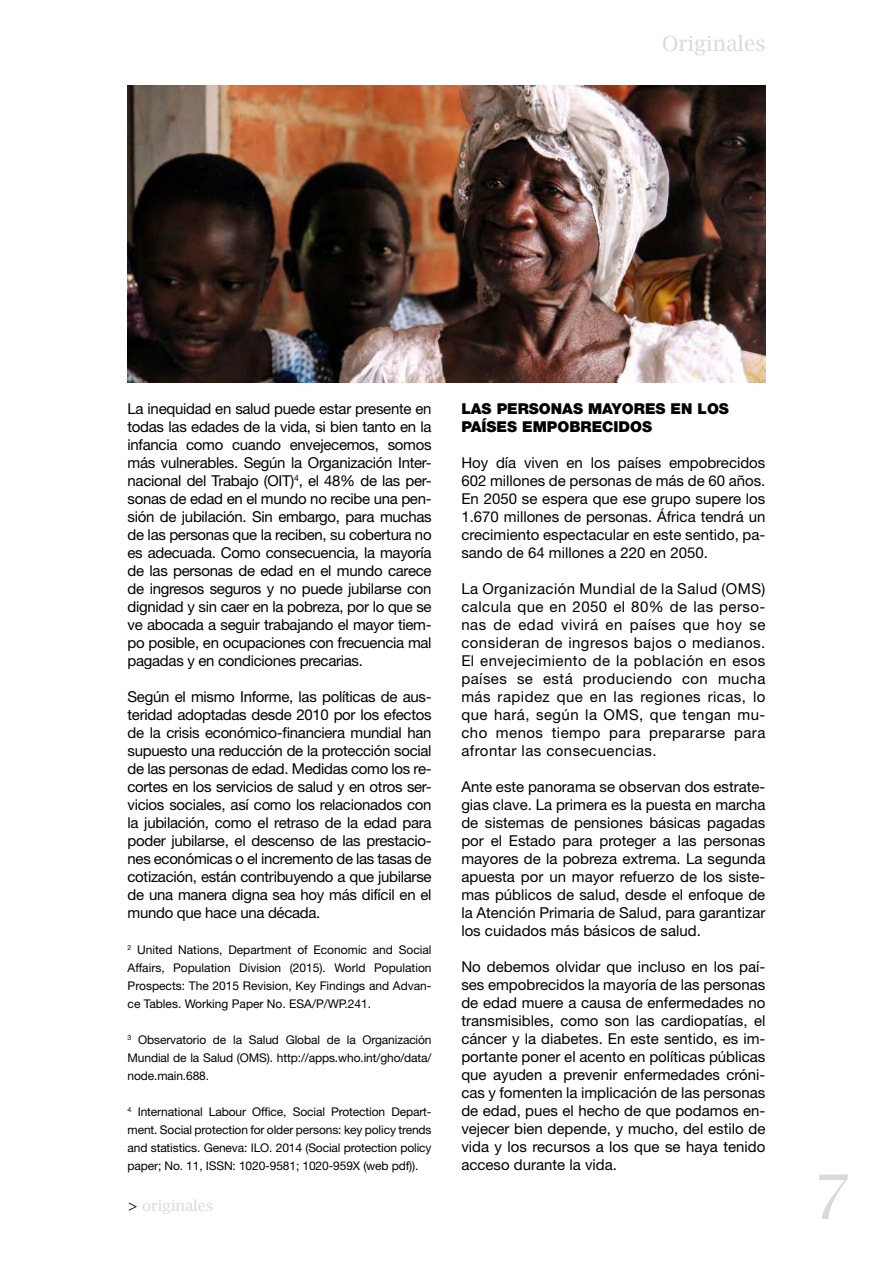
<style>
.page{position:relative;width:893px;height:1263px;background:#fff}
.page>*{position:absolute;margin:0;border:0;box-sizing:border-box;transform-origin:0 0}
.t1{font:61.5px "Lucida Bright";color:#dadada}
.t2{font:21px "Lucida Bright";color:#dadada}
.t3{font:15px/18px "Helvetica Neue LT Std";color:#000;text-align:justify}
.t4{font:900 15px/18px "Helvetica Neue LT Std";color:#000}
.t5{font:15px "Lucida Bright";color:#dadada}
.t6{font:12px/18px "Helvetica Neue LT Std";letter-spacing:-.01em;color:#000;text-align:justify}
.s1{color:#000}
</style>
<div class="page">
<img style="left:128px;top:85px;width:637px;height:298px">
<h2 class="t2" style="left:662px;top:32px;width:105px">Originales</h2>
<p class="t3" style="left:128px;top:399px;width:306px">La inequidad en salud puede estar presente en todas las edades de la vida, si bien tanto en la infancia como cuando envejecemos, somos más vulnerables. Según la Organización Inter&shy;nacional del Trabajo (OIT)<sup>4</sup>, el 48% de las per&shy;sonas de edad en el mundo no recibe una pen&shy;sión de jubilación. Sin embargo, para muchas de las personas que la reciben, su cobertura no es adecuada. Como consecuencia, la mayoría de las personas de edad en el mundo carece de ingresos seguros y no puede jubilarse con dignidad y sin caer en la pobreza, por lo que se ve abocada a seguir trabajando el mayor tiem&shy;po posible, en ocupaciones con frecuencia mal pagadas y en condiciones precarias.</p>
<p class="t3" style="left:128px;top:687px;width:306px">Según el mismo Informe, las políticas de aus&shy;teridad adoptadas desde 2010 por los efectos de la crisis económico-financiera mundial han supuesto una reducción de la protección social de las personas de edad. Medidas como los re&shy;cortes en los servicios de salud y en otros ser&shy;vicios sociales, así como los relacionados con la jubilación, como el retraso de la edad para poder jubilarse, el descenso de las prestacio&shy;nes económicas o el incremento de las tasas de cotización, están contribuyendo a que jubilarse de una manera digna sea hoy más difícil en el mundo que hace una década.</p>
<p class="t6" style="left:128px;top:941px;width:306px"><sup>2</sup> United Nations, Department of Economic and Social Affairs, Population Division (2015). World Population Prospects: The 2015 Revision, Key Findings and Advan&shy;ce Tables. Working Paper No. ESA/P/WP.241.</p>
<p class="t6" style="left:128px;top:1031px;width:306px"><sup>3</sup> Observatorio de la Salud Global de la Organización Mundial de la Salud (OMS). http://apps.who.int/gho/data/ node.main.688.</p>
<p class="t6" style="left:128px;top:1103px;width:306px"><sup>4</sup> International Labour Office, Social Protection Depart&shy;ment. Social protection for older persons: key policy trends and statistics. Geneva: ILO. 2014 (Social protection policy paper; No. 11, ISSN: 1020-9581; 1020-959X (web pdf)).</p>
<p class="t5" style="left:129px;top:1197px;width:86px"><span class="s1">&gt;</span> originales</p>
<p class="t4" style="left:461px;top:400px;width:269px">LAS PERSONAS MAYORES EN LOS<br>PAÍSES EMPOBRECIDOS</p>
<p class="t3" style="left:461px;top:453px;width:306px">Hoy día viven en los países empobrecidos 602 millones de personas de más de 60 años.<br>En 2050 se espera que ese grupo supere los 1.670 millones de personas. África tendrá un crecimiento espectacular en este sentido, pa&shy;sando de 64 millones a 220 en 2050.</p>
<p class="t3" style="left:461px;top:579px;width:306px">La Organización Mundial de la Salud (OMS) calcula que en 2050 el 80% de las perso&shy;nas de edad vivirá en países que hoy se consideran de ingresos bajos o medianos.<br>El envejecimiento de la población en esos países se está produciendo con mucha más rapidez que en las regiones ricas, lo que hará, según la OMS, que tengan mu&shy;cho menos tiempo para prepararse para afrontar las consecuencias.</p>
<p class="t3" style="left:461px;top:777px;width:306px">Ante este panorama se observan dos estrate&shy;gias clave. La primera es la puesta en marcha de sistemas de pensiones básicas pagadas por el Estado para proteger a las personas mayores de la pobreza extrema. La segunda apuesta por un mayor refuerzo de los siste&shy;mas públicos de salud, desde el enfoque de la Atención Primaria de Salud, para garantizar los cuidados más básicos de salud.</p>
<p class="t3" style="left:461px;top:957px;width:306px">No debemos olvidar que incluso en los paí&shy;ses empobrecidos la mayoría de las personas de edad muere a causa de enfermedades no transmisibles, como son las cardiopatías, el cáncer y la diabetes. En este sentido, es im&shy;portante poner el acento en políticas públicas que ayuden a prevenir enfermedades cróni&shy;cas y fomenten la implicación de las personas de edad, pues el hecho de que podamos en&shy;vejecer bien depende, y mucho, del estilo de vida y los recursos a los que se haya tenido acceso durante la vida.</p>
<h1 class="t1" style="left:813px;top:1162px;width:39px">7</h1>
</div>
